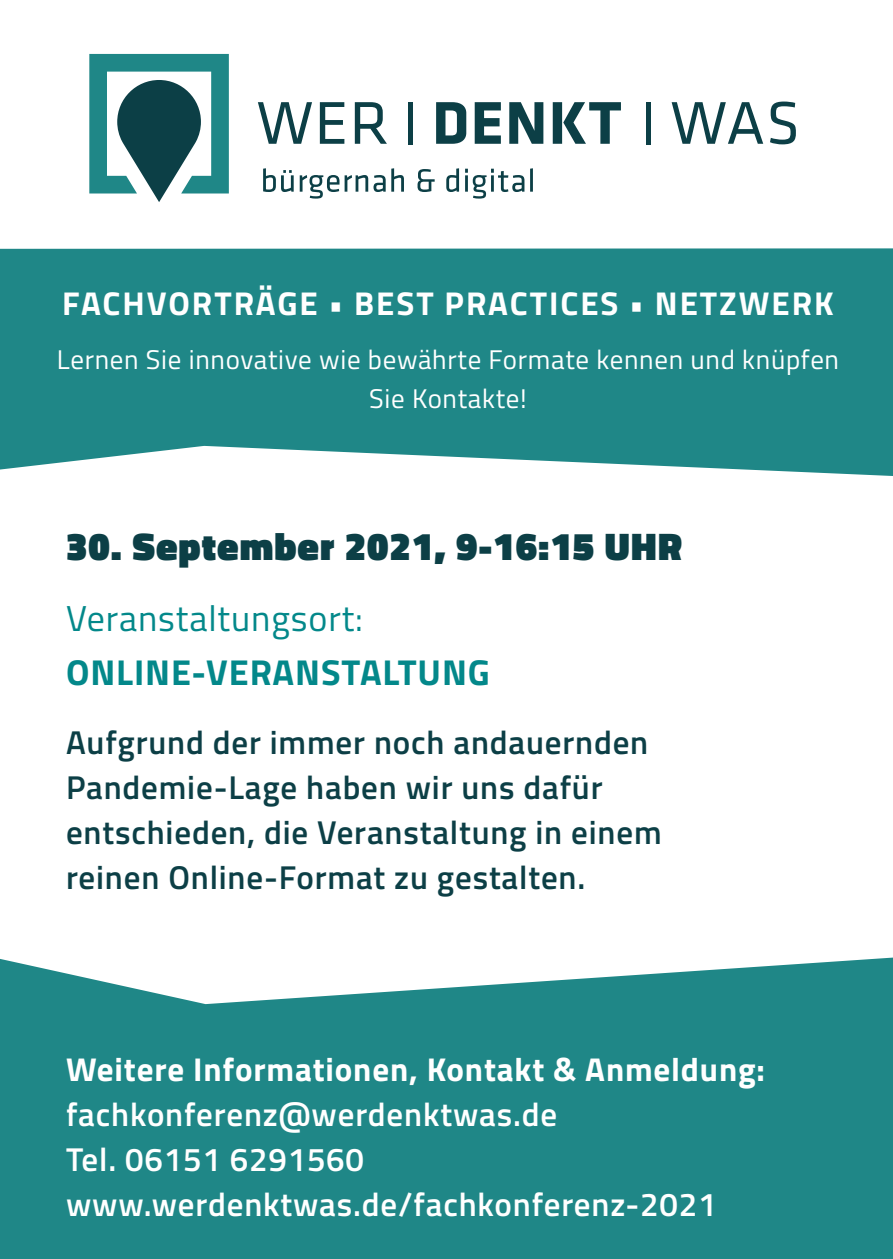
<style>
.page{position:relative;width:893px;height:1259px;background:#fff}
.page>*{position:absolute;margin:0;border:0;box-sizing:border-box;transform-origin:0 0}
.t1{font:900 39px "Titillium Web";letter-spacing:.025em;color:#0c3f46}
.t2{font:700 36px "Titillium Web";letter-spacing:.025em;color:#03888a}
.t3{font:36px "Titillium Web";letter-spacing:.025em;color:#03888a}
.t4{font:600 33px/45px "Titillium Web";letter-spacing:.025em;color:#0c3f46}
.t5{font:600 33px/45px "Titillium Web";letter-spacing:.025em;color:#fff}
.t6{font:700 33px "Titillium Web";letter-spacing:.025em;color:#fff}
.t7{font:700 33px "Titillium Web";letter-spacing:.06em;color:#fff}
.t8{font:27px/39px "Titillium Web";letter-spacing:.025em;color:#fff;text-align:center}
</style>
<div class="page">
<svg style="left:0;top:957px;width:893px;height:302px;background:#309090"></svg>
<svg style="left:0;top:248px;width:893px;height:228px;background:#2f8f8f"></svg>
<svg style="left:89px;top:54px;width:140px;height:148px"></svg>
<svg style="left:263px;top:168px;width:31px;height:24px"></svg>
<svg style="left:300px;top:175px;width:39px;height:24px"></svg>
<svg style="left:345px;top:168px;width:59px;height:24px"></svg>
<svg style="left:418px;top:169px;width:17px;height:23px"></svg>
<svg style="left:446px;top:168px;width:13px;height:24px"></svg>
<svg style="left:465px;top:169px;width:59px;height:30px"></svg>
<hr style="left:530px;top:168px;width:3px;height:24px;background:#0c3f46">
<svg style="left:258px;top:102px;width:54px;height:42px"></svg>
<svg style="left:320px;top:102px;width:24px;height:42px"></svg>
<svg style="left:355px;top:102px;width:32px;height:42px"></svg>
<svg style="left:436px;top:102px;width:30px;height:42px"></svg>
<svg style="left:475px;top:102px;width:26px;height:42px"></svg>
<svg style="left:509px;top:102px;width:34px;height:42px"></svg>
<svg style="left:553px;top:102px;width:68px;height:42px"></svg>
<svg style="left:672px;top:102px;width:91px;height:42px"></svg>
<svg style="left:770px;top:102px;width:26px;height:42px"></svg>
<div style="left:408px;top:102px;width:5px;height:43px;background:#0c3f46"></div>
<div style="left:646px;top:102px;width:5px;height:43px;background:#0c3f46"></div>
<p class="t7" style="left:62px;top:278px;width:773px">FACHVORTRÄGE • BEST PRACTICES • NETZWERK</p>
<p class="t8" style="left:57px;top:338px;width:784px">Lernen Sie innovative wie bewährte Formate kennen und knüpfen<br>Sie Kontakte!</p>
<p class="t1" style="left:66px;top:517px;width:618px">30. September 2021, 9-16:15 UHR</p>
<p class="t3" style="left:66px;top:591px;width:299px">Veranstaltungsort:</p>
<p class="t2" style="left:66px;top:644px;width:425px">ONLINE-VERANSTALTUNG</p>
<p class="t4" style="left:66px;top:718px;width:597px">Aufgrund der immer noch andauernden Pandemie-Lage haben wir uns dafür entschieden, die Veranstaltung in einem reinen Online-Format zu gestalten.</p>
<p class="t6" style="left:66px;top:1044px;width:700px">Weitere Informationen, Kontakt &amp; Anmeldung:</p>
<p class="t5" style="left:66px;top:1090px;width:652px">fachkonferenz@werdenktwas.de<br>Tel. 06151 6291560 www.werdenktwas.de/fachkonferenz-2021</p>
</div>
